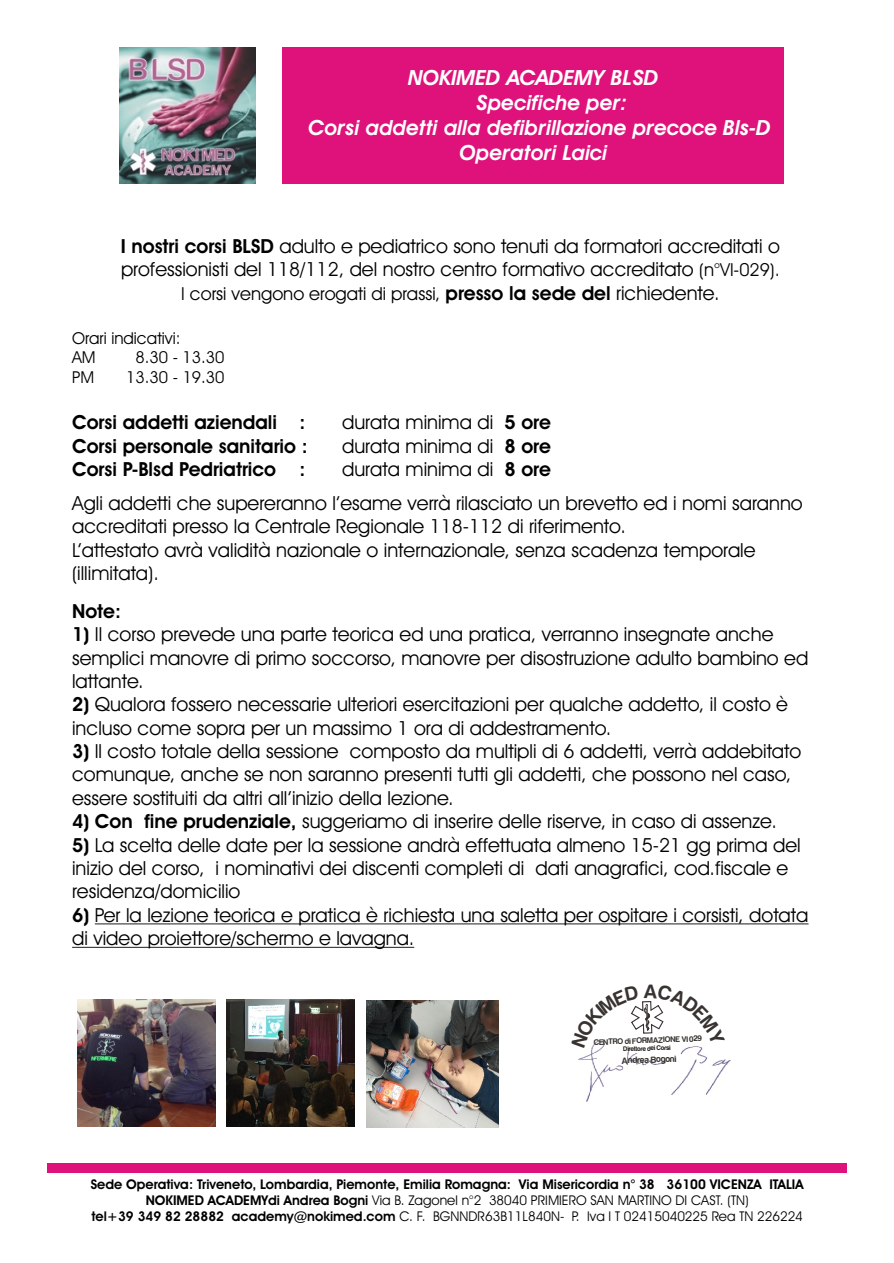
<style>
.page{position:relative;width:894px;height:1263px;background:#fff}
.page>*{position:absolute;margin:0;border:0;box-sizing:border-box;transform-origin:0 0}
.t1{font:italic 700 21px "Avant Garde Bk BT";color:#fff}
.t2{font:19.5px/23.4px "Avant Garde Bk BT";color:#000}
.t3{font:700 19.5px "Avant Garde Bk BT";color:#000}
.t4{font:18px "Avant Garde Bk BT";color:#000}
.t5{font:16.5px/19.8px "Avant Garde Bk BT";color:#000}
.t6{font:700 13.5px/16.2px "Avant Garde Bk BT";color:#000;text-align:center}
.t7{font:700 9.3px "Harabara";color:#383330}
.t8{font:700 8.25px "Harabara";color:#383330}
.t9{font:700 6.75px "Harabara";color:#1f1a17}
.s1{font-weight:700}
.s2{font-size:18px}
.s3{font-weight:700;font-size:19.5px}
.s4{font-size:19.5px}
.s5{font-weight:400}
</style>
<div class="page">
<hr style="left:95px;top:923px;width:714px;height:1px;background:#000">
<hr style="left:72px;top:947px;width:342px;height:1px;background:#000">
<img style="left:579px;top:1048px;width:151px;height:54px">
<div style="left:48px;top:1163px;width:799px;height:10px;background:#de127a"></div>
<img style="left:119px;top:47px;width:136px;height:136px">
<div style="left:283px;top:47px;width:501px;height:136px;background:#de127a"></div>
<img style="left:77px;top:999px;width:138px;height:128px">
<img style="left:226px;top:999px;width:128px;height:128px">
<img style="left:367px;top:1000px;width:132px;height:128px">
<svg style="left:591px;top:1001px;width:111px;height:47px"></svg>
<p class="t1" style="left:408px;top:69px;width:252px">NOKIMED ACADEMY BLSD</p>
<p class="t1" style="left:477px;top:94px;width:152px">Specifiche per:</p>
<p class="t1" style="left:309px;top:119px;width:464px">Corsi addetti alla defibrillazione precoce Bls-D</p>
<p class="t1" style="left:460px;top:144px;width:149px">Operatori Laici</p>
<p class="t2" style="left:121px;top:236px;width:661px"><span class="s1">I nostri corsi BLSD</span> adulto e pediatrico sono tenuti da formatori accreditati o professionisti del 118/112, del nostro centro formativo accreditato <span class="s2">(n°VI-029).</span></p>
<p class="t4" style="left:181px;top:286px;width:540px">I corsi vengono erogati di prassi, <span class="s3">presso la sede del</span> <span class="s4">richiedente.</span></p>
<p class="t5" style="left:72px;top:329px;width:110px">Orari indicativi:<br>AM</p>
<p class="t5" style="left:135px;top:349px;width:91px">8.30 - 13.30</p>
<p class="t5" style="left:72px;top:369px;width:23px">PM</p>
<p class="t5" style="left:126px;top:369px;width:100px">13.30 - 19.30</p>
<p class="t3" style="left:72px;top:414px;width:235px">Corsi addetti aziendali :</p>
<p class="t2" style="left:342px;top:412px;width:210px">durata minima di <span class="s1">5 ore</span></p>
<p class="t3" style="left:72px;top:438px;width:237px">Corsi personale sanitario :</p>
<p class="t2" style="left:342px;top:436px;width:210px">durata minima di <span class="s1">8 ore</span></p>
<p class="t2" style="left:72px;top:493px;width:732px">Agli addetti che supereranno l’esame verrà rilasciato un brevetto ed i nomi saranno accreditati presso la Centrale Regionale 118-112 di riferimento.<br>L’attestato avrà validità nazionale o internazionale, senza scadenza temporale (illimitata).</p>
<p class="t3" style="left:72px;top:603px;width:50px">Note:</p>
<p class="t2" style="left:72px;top:624px;width:738px"><span class="s1">1)</span> Il corso prevede una parte teorica ed una pratica, verranno insegnate anche semplici manovre di primo soccorso, manovre per disostruzione adulto bambino ed lattante.</p>
<p class="t2" style="left:72px;top:695px;width:718px"><span class="s1">2)</span> Qualora fossero necessarie ulteriori esercitazioni per qualche addetto, il costo è incluso come sopra per un massimo 1 ora di addestramento.</p>
<p class="t2" style="left:72px;top:741px;width:731px"><span class="s1">3)</span> Il costo totale della sessione composto da multipli di 6 addetti, verrà addebitato comunque, anche se non saranno presenti tutti gli addetti, che possono nel caso, essere sostituiti da altri all’inizio della lezione.</p>
<p class="t2" style="left:72px;top:811px;width:706px"><span class="s1">4) Con fine prudenziale,</span> suggeriamo di inserire delle riserve, in caso di assenze.</p>
<p class="t2" style="left:72px;top:835px;width:730px"><span class="s1">5)</span> La scelta delle date per la sessione andrà effettuata almeno 15-21 gg prima del inizio del corso, i nominativi dei discenti completi di dati anagrafici, cod.fiscale e residenza/domicilio</p>
<p class="t2" style="left:72px;top:905px;width:738px"><span class="s1">6)</span> Per la lezione teorica e pratica è richiesta una saletta per ospitare i corsisti, dotata di video proiettore/schermo e lavagna.</p>
<p class="t3" style="left:72px;top:461px;width:235px">Corsi P-Blsd Pedriatrico :</p>
<p class="t2" style="left:342px;top:459px;width:210px">durata minima di <span class="s1">8 ore</span></p>
<p class="t8" style="left:594px;top:1038px;width:109px;rotate:-2deg">CENTRO di FORMAZIONE VI 029</p>
<p class="t7" style="left:622px;top:1056px;width:56px;rotate:-2deg">Andrea Bogoni</p>
<p class="t9" style="left:634px;top:1045px;width:38px;rotate:-2deg">t r d Corsi</p>
<p class="t9" style="left:623px;top:1046px;width:33px;rotate:-2deg">Dire to e ei</p>
<p class="t6" style="left:91px;top:1177px;width:714px">Sede Operativa: Triveneto, Lombardia, Piemonte, Emilia Romagna: Via Misericordia n° 38 36100 VICENZA ITALIA<br>NOKIMED ACADEMYdi Andrea Bogni <span class="s5">Via B. Zagonel n°2 38040 PRIMIERO SAN MARTINO DI CAST. (TN)<br></span>tel+39 349 82 28882 academy@nokimed.com <span class="s5">C. F. BGNNDR63B11L840N- P. Iva I T 02415040225 Rea TN 226224</span></p>
</div>
